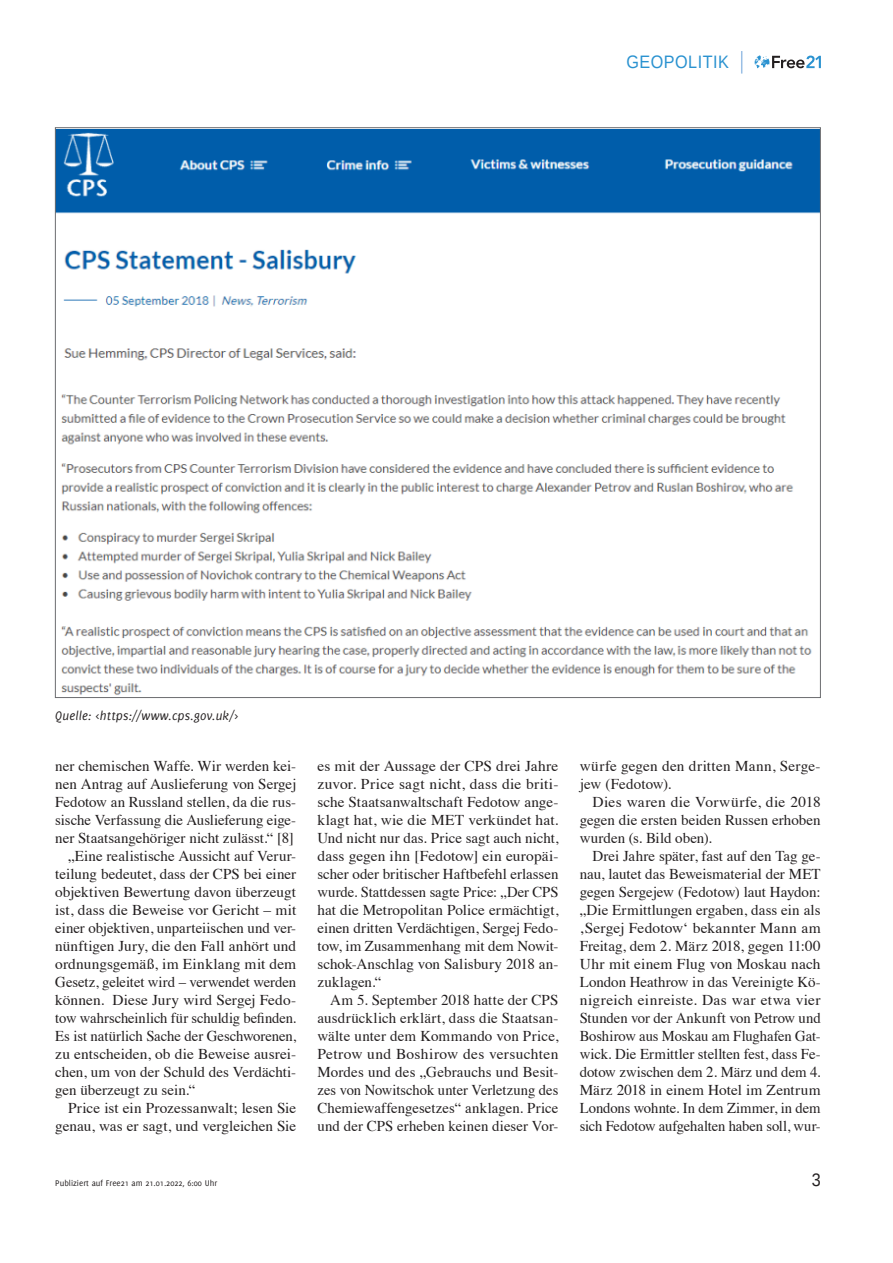
<style>
.page{position:relative;width:893px;height:1263px;background:#fff}
.page>*{position:absolute;margin:0;border:0;box-sizing:border-box;transform-origin:0 0}
.t1{font:18px "Liberation Sans";letter-spacing:.03em;color:#2a92d0;scale:.9 1}
.t2{font:18px "Liberation Sans";color:#231f20;scale:.9 1}
.t3{font:15px/18px "Times";color:#231f20;text-align:justify}
.t4{font:italic 13.5px "Delicious";letter-spacing:.015em;color:#231f20}
.t5{font:9px "Delicious";color:#231f20}
</style>
<div class="page">
<svg style="left:755px;top:55px;width:66px;height:13px"></svg>
<svg style="left:741px;top:51px;width:1px;height:23px"></svg>
<img style="left:57px;top:129px;width:762px;height:566px">
<p class="t1" style="left:626px;top:51px;width:115px">GEOPOLITIK</p>
<p class="t4" style="left:55px;top:708px;width:185px">Quelle: &lt;https://www.cps.gov.uk/&gt;</p>
<p class="t3" style="left:55px;top:756px;width:242px">ner chemischen Waffe. Wir werden kei-</p>
<p class="t3" style="left:55px;top:774px;width:242px">nen Antrag auf Auslieferung von Sergej</p>
<p class="t3" style="left:55px;top:792px;width:242px">Fedotow an Russland stellen, da die rus-</p>
<p class="t3" style="left:55px;top:810px;width:242px">sische Verfassung die Auslieferung eige-</p>
<p class="t3" style="left:55px;top:828px;width:240px">ner Staatsangehöriger nicht zulässt.“ [8]</p>
<p class="t3" style="left:68px;top:846px;width:230px">„Eine realistische Aussicht auf Verur-</p>
<p class="t3" style="left:55px;top:864px;width:242px">teilung bedeutet, dass der CPS bei einer</p>
<p class="t3" style="left:55px;top:882px;width:242px">objektiven Bewertung davon überzeugt</p>
<p class="t3" style="left:55px;top:900px;width:242px">ist, dass die Beweise vor Gericht – mit</p>
<p class="t3" style="left:55px;top:918px;width:242px">einer objektiven, unparteiischen und ver-</p>
<p class="t3" style="left:55px;top:936px;width:242px">nünftigen Jury, die den Fall anhört und</p>
<p class="t3" style="left:55px;top:954px;width:242px">ordnungsgemäß, im Einklang mit dem</p>
<p class="t3" style="left:55px;top:972px;width:242px">Gesetz, geleitet wird – verwendet werden</p>
<p class="t3" style="left:55px;top:990px;width:242px">können. Diese Jury wird Sergej Fedo-</p>
<p class="t3" style="left:55px;top:1008px;width:242px">tow wahrscheinlich für schuldig befinden.</p>
<p class="t3" style="left:55px;top:1026px;width:242px">Es ist natürlich Sache der Geschworenen,</p>
<p class="t3" style="left:55px;top:1044px;width:242px">zu entscheiden, ob die Beweise ausrei-</p>
<p class="t3" style="left:55px;top:1062px;width:242px">chen, um von der Schuld des Verdächti-</p>
<p class="t3" style="left:55px;top:1080px;width:142px">gen überzeugt zu sein.“</p>
<p class="t3" style="left:68px;top:1098px;width:230px">Price ist ein Prozessanwalt; lesen Sie</p>
<p class="t3" style="left:55px;top:1116px;width:242px">genau, was er sagt, und vergleichen Sie</p>
<p class="t3" style="left:317px;top:756px;width:242px">es mit der Aussage der CPS drei Jahre zuvor. Price sagt nicht, dass die briti&shy;sche Staatsanwaltschaft Fedotow ange&shy;klagt hat, wie die MET verkündet hat.<br>Und nicht nur das. Price sagt auch nicht, dass gegen ihn [Fedotow] ein europäi&shy;scher oder britischer Haftbefehl erlassen wurde. Stattdessen sagte Price: „Der CPS hat die Metropolitan Police ermächtigt, einen dritten Verdächtigen, Sergej Fedo&shy;tow, im Zusammenhang mit dem Nowit&shy;schok-Anschlag von Salisbury 2018 an&shy;zuklagen.“</p>
<p class="t3" style="left:317px;top:990px;width:242px;text-indent:13px">Am 5. September 2018 hatte der CPS ausdrücklich erklärt, dass die Staatsan&shy;wälte unter dem Kommando von Price, Petrow und Boshirow des versuchten Mordes und des „Gebrauchs und Besit&shy;zes von Nowitschok unter Verletzung des Chemiewaffengesetzes“ anklagen. Price und der CPS erheben keinen dieser Vor-</p>
<p class="t3" style="left:580px;top:756px;width:242px">würfe gegen den dritten Mann, Serge&shy;jew (Fedotow).</p>
<p class="t3" style="left:580px;top:792px;width:242px;text-indent:13px">Dies waren die Vorwürfe, die 2018 gegen die ersten beiden Russen erhoben wurden (s. Bild oben).</p>
<p class="t3" style="left:580px;top:846px;width:242px;text-indent:13px">Drei Jahre später, fast auf den Tag ge&shy;nau, lautet das Beweismaterial der MET gegen Sergejew (Fedotow) laut Haydon: „Die Ermittlungen ergaben, dass ein als ‚Sergej Fedotow‘ bekannter Mann am Freitag, dem 2. März 2018, gegen 11:00<br>Uhr mit einem Flug von Moskau nach London Heathrow in das Vereinigte Kö&shy;nigreich einreiste. Das war etwa vier Stunden vor der Ankunft von Petrow und Boshirow aus Moskau am Flughafen Gat&shy;wick. Die Ermittler stellten fest, dass Fe&shy;dotow zwischen dem 2. März und dem 4.<br>März 2018 in einem Hotel im Zentrum Londons wohnte. In dem Zimmer, in dem sich Fedotow aufgehalten haben soll, wur-</p>
<p class="t5" style="left:55px;top:1177px;width:163px">Publiziert auf Free21 am 21.01.2022, 6:00 Uhr</p>
<p class="t2" style="left:812px;top:1168px;width:12px">3</p>
</div>
